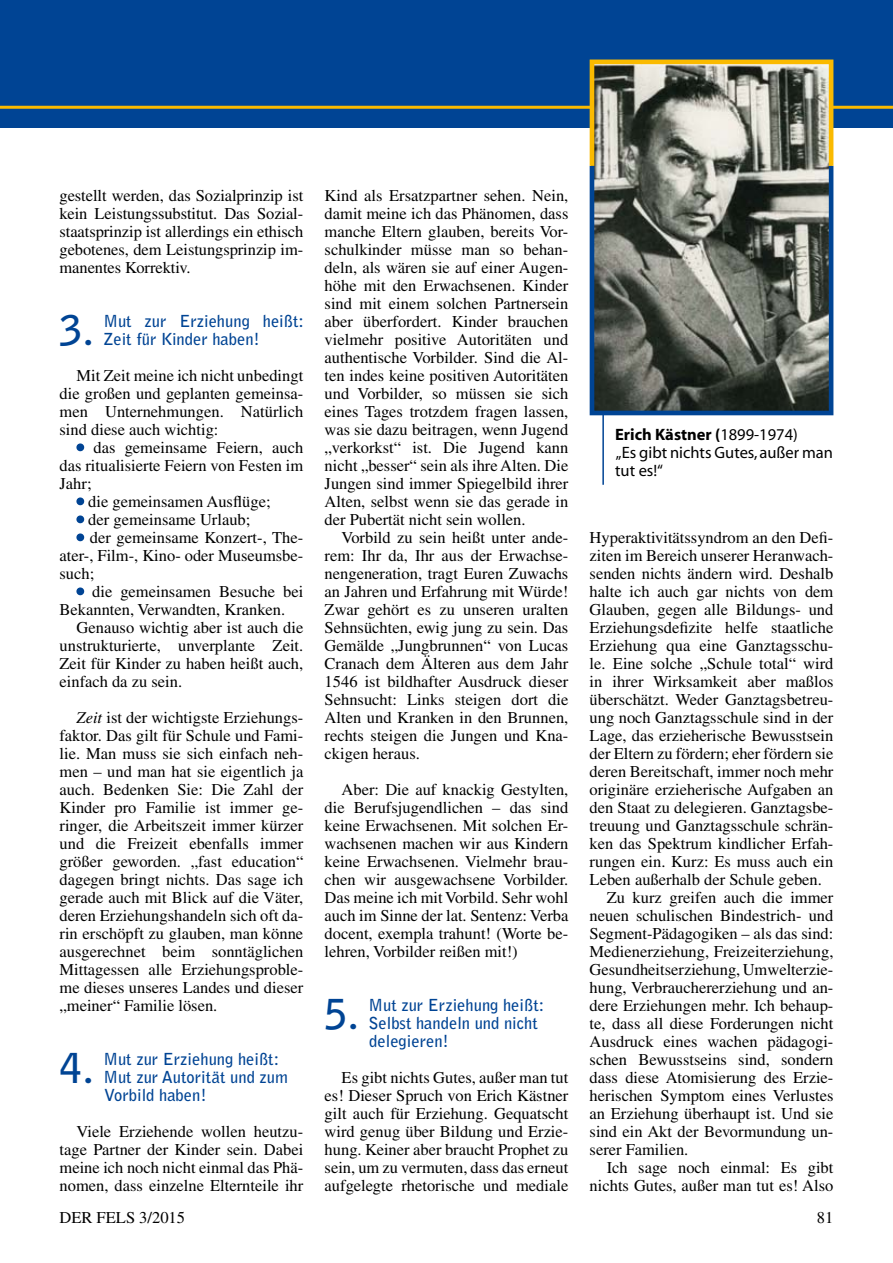
<style>
.page{position:relative;width:893px;height:1263px;background:#fff}
.page>*{position:absolute;margin:0;border:0;box-sizing:border-box;transform-origin:0 0}
.t1{font:700 40.95px "Bell Gothic Std";color:#004494}
.t2{font:16.5px/18px "Times";color:#000;text-align:justify}
.t3{font:700 16.5px/18px "Bell Gothic Std";color:#004494}
.t4{font:16.5px/18px "Myriad";color:#000}
.s1{color:#004494}
.s2{font-style:italic}
.s3{font-weight:700}
</style>
<div class="page">
<div style="left:0;top:0;width:893px;height:128px;background:#004494"></div>
<hr style="left:0;top:106px;width:893px;height:3px;background:#faba00">
<svg style="left:76px;top:443px;width:9px;height:9px"></svg>
<svg style="left:76px;top:497px;width:9px;height:9px"></svg>
<svg style="left:76px;top:515px;width:9px;height:9px"></svg>
<svg style="left:76px;top:533px;width:9px;height:9px"></svg>
<svg style="left:76px;top:587px;width:9px;height:9px"></svg>
<svg style="left:589px;top:170px;width:245px;height:246px;background:#636a66"></svg>
<svg style="left:587px;top:59px;width:249px;height:111px;background:#918f7a"></svg>
<hr style="left:602px;top:414px;width:2px;height:71px;background:#004494">
<p class="t2" style="left:60px;top:187px;width:245px">gestellt werden, das Sozialprinzip ist kein Leistungssubstitut. Das Sozial&shy;staatsprinzip ist allerdings ein ethisch gebotenes, dem Leistungsprinzip im&shy;manentes Korrektiv.</p>
<h1 class="t1" style="left:60px;top:306px;width:36px">3.</h1>
<p class="t3" style="left:103px;top:312px;width:202px">Mut zur Erziehung heißt:<br>Zeit für Kinder haben!</p>
<p class="t2" style="left:60px;top:367px;width:245px;text-indent:17px">Mit Zeit meine ich nicht unbedingt die großen und geplanten gemeinsa&shy;men Unternehmungen. Natürlich sind diese auch wichtig:</p>
<p class="t2" style="left:60px;top:439px;width:245px;text-indent:17px"><span class="s1">•</span> das gemeinsame Feiern, auch das ritualisierte Feiern von Festen im Jahr;</p>
<p class="t2" style="left:77px;top:493px;width:196px"><span class="s1">•</span> die gemeinsamen Ausflüge;</p>
<p class="t2" style="left:77px;top:511px;width:175px"><span class="s1">•</span> der gemeinsame Urlaub;</p>
<p class="t2" style="left:60px;top:529px;width:245px;text-indent:17px"><span class="s1">•</span> der gemeinsame Konzert-, The&shy;ater-, Film-, Kino- oder Museumsbe&shy;such;</p>
<p class="t2" style="left:60px;top:583px;width:245px;text-indent:17px"><span class="s1">•</span> die gemeinsamen Besuche bei<br>Bekannten, Verwandten, Kranken.</p>
<p class="t2" style="left:60px;top:619px;width:245px;text-indent:17px">Genauso wichtig aber ist auch die unstrukturierte, unverplante Zeit.<br>Zeit für Kinder zu haben heißt auch, einfach da zu sein.</p>
<p class="t2" style="left:60px;top:709px;width:245px;text-indent:17px"><span class="s2">Zeit</span> ist der wichtigste Erziehungs&shy;faktor. Das gilt für Schule und Fami&shy;lie. Man muss sie sich einfach neh&shy;men – und man hat sie eigentlich ja auch. Bedenken Sie: Die Zahl der Kinder pro Familie ist immer ge&shy;ringer, die Arbeitszeit immer kürzer und die Freizeit ebenfalls immer größer geworden. „fast education“ dagegen bringt nichts. Das sage ich gerade auch mit Blick auf die Väter, deren Erziehungshandeln sich oft da&shy;rin erschöpft zu glauben, man könne ausgerechnet beim sonntäglichen Mittagessen alle Erziehungsproble&shy;me dieses unseres Landes und dieser „meiner“ Familie lösen.</p>
<h1 class="t1" style="left:60px;top:1044px;width:36px">4.</h1>
<p class="t3" style="left:103px;top:1050px;width:186px">Mut zur Erziehung heißt:<br>Mut zur Autorität und zum<br>Vorbild haben!</p>
<p class="t2" style="left:60px;top:1123px;width:245px;text-indent:17px">Viele Erziehende wollen heutzu&shy;tage Partner der Kinder sein. Dabei meine ich noch nicht einmal das Phä&shy;nomen, dass einzelne Elternteile ihr</p>
<p class="t2" style="left:325px;top:187px;width:245px">Kind als Ersatzpartner sehen. Nein, damit meine ich das Phänomen, dass manche Eltern glauben, bereits Vor&shy;schulkinder müsse man so behan&shy;deln, als wären sie auf einer Augen&shy;höhe mit den Erwachsenen. Kinder sind mit einem solchen Partnersein aber überfordert. Kinder brauchen vielmehr positive Autoritäten und authentische Vorbilder. Sind die Al&shy;ten indes keine positiven Autoritäten und Vorbilder, so müssen sie sich eines Tages trotzdem fragen lassen, was sie dazu beitragen, wenn Jugend „verkorkst“ ist. Die Jugend kann nicht „besser“ sein als ihre Alten. Die Jungen sind immer Spiegelbild ihrer Alten, selbst wenn sie das gerade in der Pubertät nicht sein wollen.</p>
<p class="t2" style="left:325px;top:529px;width:245px;text-indent:17px">Vorbild zu sein heißt unter ande&shy;rem: Ihr da, Ihr aus der Erwachse&shy;nengeneration, tragt Euren Zuwachs an Jahren und Erfahrung mit Würde!<br>Zwar gehört es zu unseren uralten Sehnsüchten, ewig jung zu sein. Das Gemälde „Jungbrunnen“ von Lucas Cranach dem Älteren aus dem Jahr 1546 ist bildhafter Ausdruck dieser Sehnsucht: Links steigen dort die Alten und Kranken in den Brunnen, rechts steigen die Jungen und Kna&shy;ckigen heraus.</p>
<p class="t2" style="left:325px;top:781px;width:245px;text-indent:17px">Aber: Die auf knackig Gestylten, die Berufsjugendlichen – das sind keine Erwachsenen. Mit solchen Er&shy;wachsenen machen wir aus Kindern keine Erwachsenen. Vielmehr brau&shy;chen wir ausgewachsene Vorbilder.<br>Das meine ich mit Vorbild. Sehr wohl auch im Sinne der lat. Sentenz: Verba docent, exempla trahunt! (Worte be&shy;lehren, Vorbilder reißen mit!)</p>
<h1 class="t1" style="left:325px;top:990px;width:36px">5.</h1>
<p class="t3" style="left:368px;top:996px;width:177px">Mut zur Erziehung heißt:<br>Selbst handeln und nicht delegieren!</p>
<p class="t2" style="left:325px;top:1069px;width:245px;text-indent:17px">Es gibt nichts Gutes, außer man tut es! Dieser Spruch von Erich Kästner gilt auch für Erziehung. Gequatscht wird genug über Bildung und Erzie&shy;hung. Keiner aber braucht Prophet zu sein, um zu vermuten, dass das erneut aufgelegte rhetorische und mediale</p>
<p class="t4" style="left:615px;top:427px;width:219px"><span class="s3">Erich Kästner (</span>1899-1974)<br>„Es gibt nichts Gutes, außer man tut es!“</p>
<p class="t2" style="left:590px;top:529px;width:245px">Hyperaktivitätssyndrom an den Defi-</p>
<p class="t2" style="left:590px;top:547px;width:245px">ziten im Bereich unserer Heranwach-</p>
<p class="t2" style="left:590px;top:565px;width:245px">senden nichts ändern wird. Deshalb</p>
<p class="t2" style="left:590px;top:583px;width:245px">halte ich auch gar nichts von dem</p>
<p class="t2" style="left:590px;top:601px;width:245px">Glauben, gegen alle Bildungs- und</p>
<p class="t2" style="left:590px;top:619px;width:245px">Erziehungsdefizite helfe staatliche</p>
<p class="t2" style="left:590px;top:637px;width:245px">Erziehung qua eine Ganztagsschu-</p>
<p class="t2" style="left:590px;top:655px;width:245px">le. Eine solche „Schule total“ wird</p>
<p class="t2" style="left:590px;top:673px;width:245px">in ihrer Wirksamkeit aber maßlos</p>
<p class="t2" style="left:590px;top:691px;width:245px">überschätzt. Weder Ganztagsbetreu-</p>
<p class="t2" style="left:590px;top:709px;width:245px">ung noch Ganztagsschule sind in der</p>
<p class="t2" style="left:590px;top:727px;width:245px">Lage, das erzieherische Bewusstsein</p>
<p class="t2" style="left:590px;top:745px;width:245px">der Eltern zu fördern; eher fördern sie</p>
<p class="t2" style="left:590px;top:763px;width:245px">deren Bereitschaft, immer noch mehr</p>
<p class="t2" style="left:590px;top:781px;width:245px">originäre erzieherische Aufgaben an</p>
<p class="t2" style="left:590px;top:799px;width:245px">den Staat zu delegieren. Ganztagsbe-</p>
<p class="t2" style="left:590px;top:817px;width:245px">treuung und Ganztagsschule schrän-</p>
<p class="t2" style="left:590px;top:835px;width:245px">ken das Spektrum kindlicher Erfah-</p>
<p class="t2" style="left:590px;top:853px;width:245px">rungen ein. Kurz: Es muss auch ein</p>
<p class="t2" style="left:590px;top:871px;width:234px">Leben außerhalb der Schule geben.</p>
<p class="t2" style="left:607px;top:889px;width:228px">Zu kurz greifen auch die immer</p>
<p class="t2" style="left:590px;top:907px;width:245px">neuen schulischen Bindestrich- und</p>
<p class="t2" style="left:590px;top:925px;width:245px">Segment-Pädagogiken – als das sind:</p>
<p class="t2" style="left:590px;top:943px;width:245px">Medienerziehung, Freizeiterziehung,</p>
<p class="t2" style="left:590px;top:961px;width:245px">Gesundheitserziehung, Umwelterzie-</p>
<p class="t2" style="left:590px;top:979px;width:245px">hung, Verbrauchererziehung und an-</p>
<p class="t2" style="left:590px;top:997px;width:245px">dere Erziehungen mehr. Ich behaup-</p>
<p class="t2" style="left:590px;top:1015px;width:245px">te, dass all diese Forderungen nicht</p>
<p class="t2" style="left:590px;top:1033px;width:245px">Ausdruck eines wachen pädagogi-</p>
<p class="t2" style="left:590px;top:1051px;width:245px">schen Bewusstseins sind, sondern</p>
<p class="t2" style="left:590px;top:1069px;width:245px">dass diese Atomisierung des Erzie-</p>
<p class="t2" style="left:590px;top:1087px;width:245px">herischen Symptom eines Verlustes</p>
<p class="t2" style="left:590px;top:1105px;width:245px">an Erziehung überhaupt ist. Und sie</p>
<p class="t2" style="left:590px;top:1123px;width:245px">sind ein Akt der Bevormundung un-</p>
<p class="t2" style="left:590px;top:1141px;width:100px">serer Familien.</p>
<p class="t2" style="left:607px;top:1159px;width:228px">Ich sage noch einmal: Es gibt</p>
<p class="t2" style="left:590px;top:1177px;width:245px">nichts Gutes, außer man tut es! Also</p>
<p class="t2" style="left:60px;top:1209px;width:127px">DER FELS 3/2015</p>
<p class="t2" style="left:817px;top:1209px;width:18px">81</p>
</div>
